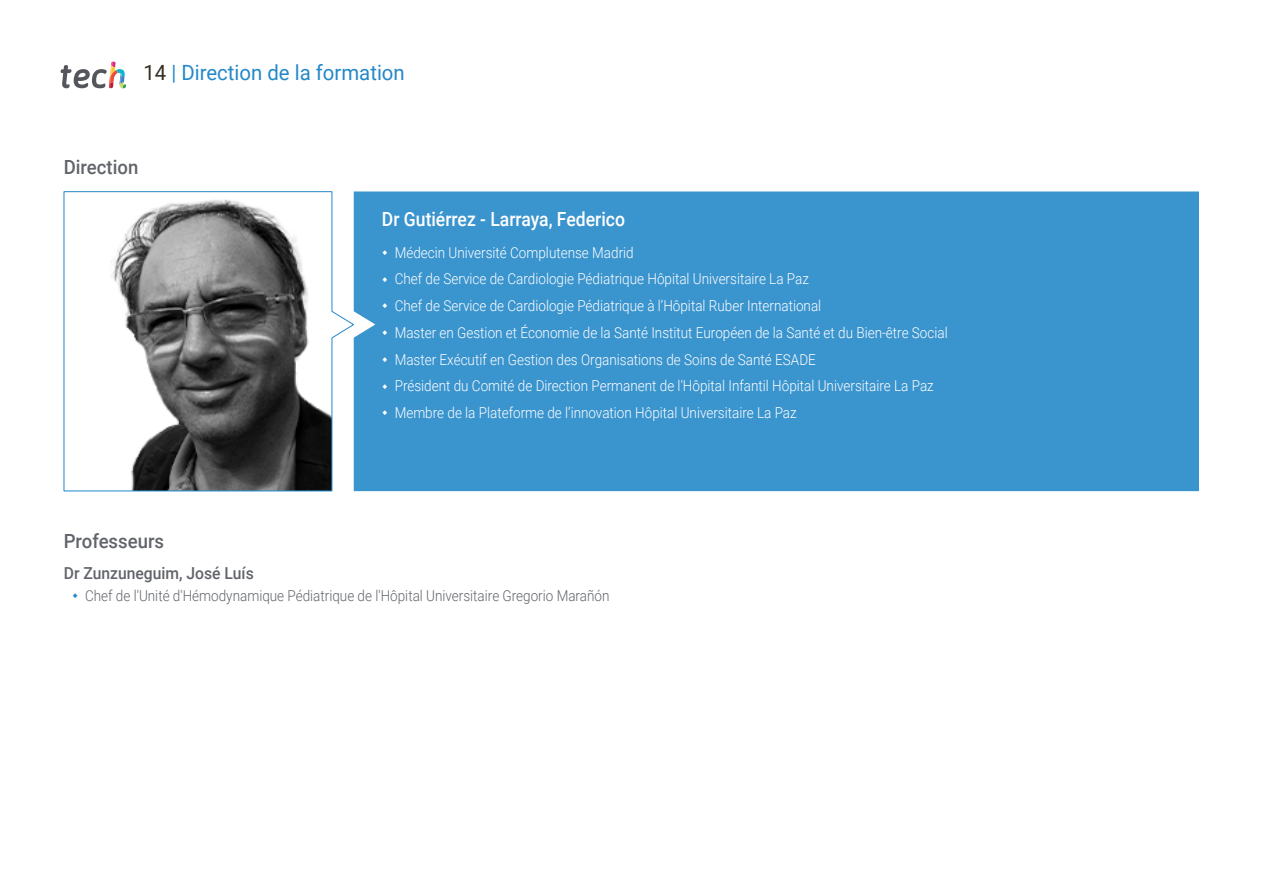
<style>
.page{position:relative;width:1263px;height:893px;background:#fff}
.page>*{position:absolute;margin:0;border:0;box-sizing:border-box;transform-origin:0 0}
.t1{font:21px "Roboto";color:#2488c9}
.t2{font:500 19.5px "Roboto";color:#fff;scale:.9 1}
.t3{font:500 19.5px "Roboto";color:#61646a;scale:.95 1}
.t4{font:500 16.5px "Roboto";color:#61646a;scale:.95 1}
.t5{font:300 15px/26.7px "Roboto";color:#fff;scale:.9 1}
.t6{font:300 15px "Roboto";color:#61646a;scale:.9 1}
.s1{color:#312e20}
</style>
<div class="page">
<div style="left:354px;top:191px;width:845px;height:300px;background:#3a94ce"></div>
<svg style="left:64px;top:191px;width:290px;height:300px"></svg>
<svg style="left:61px;top:62px;width:65px;height:27px"></svg>
<svg style="left:383px;top:250px;width:4px;height:5px"></svg>
<svg style="left:383px;top:277px;width:4px;height:5px"></svg>
<svg style="left:383px;top:303px;width:4px;height:5px"></svg>
<svg style="left:383px;top:330px;width:4px;height:5px"></svg>
<svg style="left:383px;top:357px;width:4px;height:5px"></svg>
<svg style="left:383px;top:384px;width:4px;height:5px"></svg>
<svg style="left:383px;top:410px;width:4px;height:5px"></svg>
<h1 class="t1" style="left:144px;top:57px;width:263px"><span class="s1">14</span> | Direction de la formation</h1>
<h2 class="t3" style="left:64px;top:154px;width:80px">Direction</h2>
<h2 class="t2" style="left:382px;top:205px;width:272px">Dr Gutiérrez - Larraya, Federico</h2>
<p class="t5" style="left:395px;top:238px;width:616px">Médecin Université Complutense Madrid<br>Chef de Service de Cardiologie Pédiatrique Hôpital Universitaire La Paz<br>Chef de Service de Cardiologie Pédiatrique à l’Hôpital Ruber International<br>Master en Gestion et Économie de la Santé Institut Européen de la Santé et du Bien-être Social Master Exécutif en Gestion des Organisations de Soins de Santé ESADE<br>Président du Comité de Direction Permanent de l'Hôpital Infantil Hôpital Universitaire La Paz Membre de la Plateforme de l’innovation Hôpital Universitaire La Paz</p>
<h2 class="t3" style="left:64px;top:528px;width:107px">Professeurs</h2>
<p class="t4" style="left:64px;top:561px;width:202px">Dr Zunzuneguim, José Luís</p>
<p class="t6" style="left:85px;top:585px;width:584px">Chef de l'Unité d'Hémodynamique Pédiatrique de l'Hôpital Universitaire Gregorio Marañón</p>
</div>
